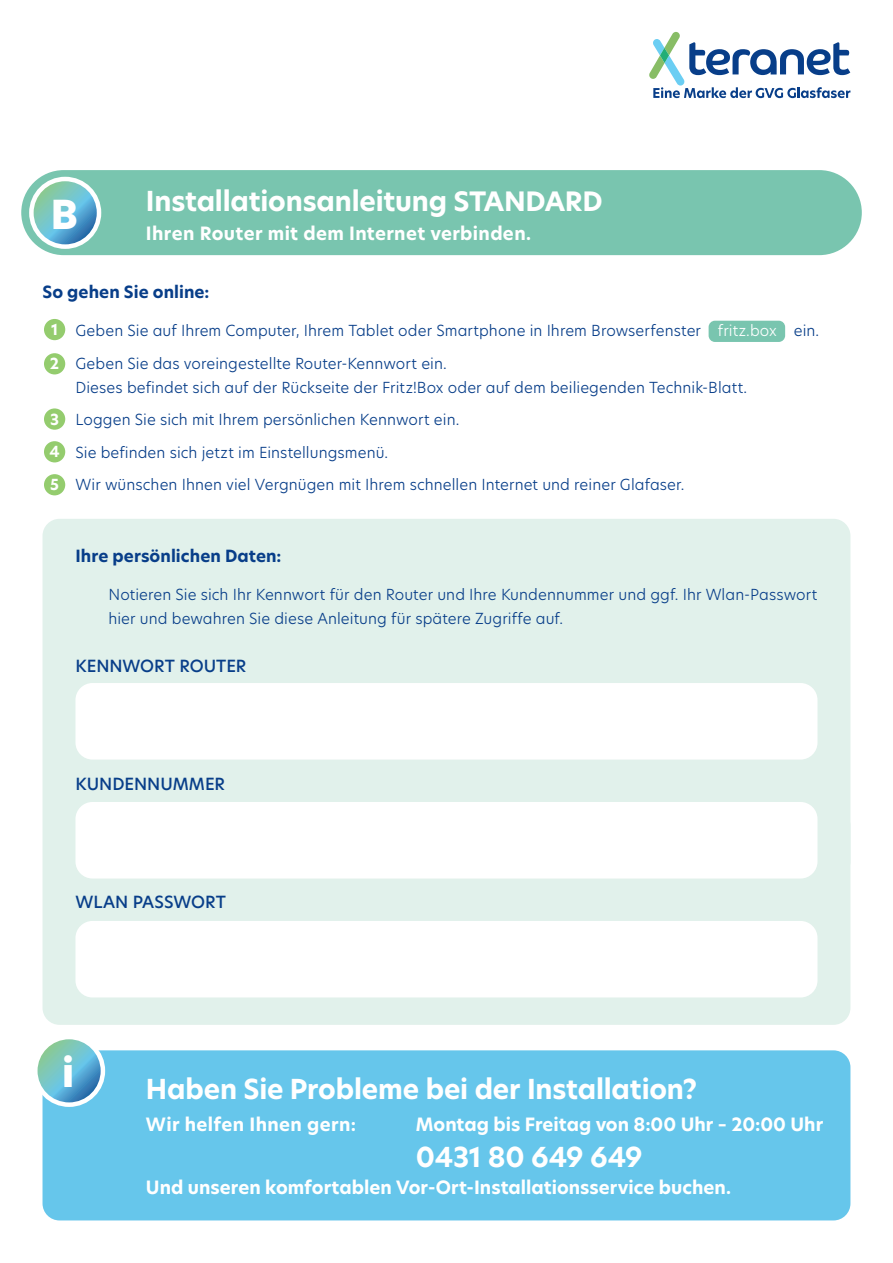
<style>
.page{position:relative;width:893px;height:1263px;background:#fff}
.page>*{position:absolute;margin:0;border:0;box-sizing:border-box;transform-origin:0 0}
.Titel_ÜS{font:800 39.3px "New Hero";color:#fff}
.t1{font:700 27px "New Hero";letter-spacing:-.005em;color:#fff}
.t2{font:700 18px "New Hero";letter-spacing:.005em;color:#fff}
.t3{font:700 16.5px "New Hero";letter-spacing:.005em;color:#083e89}
.t4{font:500 16.5px "New Hero";color:#083e89}
.t5{font:300 15px/24px "New Hero";letter-spacing:.005em;color:#083e89}
.t6{font:700 15px "New Hero";color:#fff}
.s1{font-size:26.25px}
.s2{color:#fff}
</style>
<div class="page">
<div style="left:43px;top:1050px;width:807px;height:170px;background:#66c6eb;border-radius:17px"></div>
<div style="left:21px;top:170px;width:841px;height:85px;background:#79c5af;border-radius:43px"></div>
<svg style="left:31px;top:179px;width:68px;height:68px"></svg>
<div style="left:29px;top:177px;width:72px;height:72px;border:4px solid #fff;border-radius:50%"></div>
<div style="left:43px;top:519px;width:807px;height:506px;background:#e1f1eb;border-radius:17px"></div>
<svg style="left:35px;top:1037px;width:68px;height:68px"></svg>
<div style="left:33px;top:1035px;width:72px;height:72px;border:4px solid #fff;border-radius:50%"></div>
<div style="left:709px;top:321px;width:76px;height:21px;background:#79c5af;border-radius:6px"></div>
<div style="left:44px;top:319px;width:21px;height:21px;background:#94cc6e;border-radius:50%"></div>
<div style="left:44px;top:353px;width:21px;height:21px;background:#94cc6e;border-radius:50%"></div>
<div style="left:44px;top:408px;width:21px;height:22px;background:#94cc6e;border-radius:50%"></div>
<div style="left:44px;top:441px;width:21px;height:21px;background:#94cc6e;border-radius:50%"></div>
<div style="left:44px;top:474px;width:21px;height:21px;background:#94cc6e;border-radius:50%"></div>
<div style="left:75px;top:683px;width:742px;height:76px;background:#fff;border-radius:17px"></div>
<div style="left:75px;top:802px;width:742px;height:76px;background:#fff;border-radius:17px"></div>
<div style="left:75px;top:921px;width:742px;height:76px;background:#fff;border-radius:17px"></div>
<svg style="left:649px;top:32px;width:201px;height:66px"></svg>
<p class="Titel_ÜS" style="left:51px;top:187px;width:29px">B</p>
<p class="t1" style="left:146px;top:183px;width:458px">Installationsanleitung <span class="s1">STANDARD</span></p>
<p class="t2" style="left:146px;top:221px;width:387px">Ihren Router mit dem Internet verbinden.</p>
<p class="t3" style="left:43px;top:281px;width:168px">So gehen Sie online:</p>
<p class="t5" style="left:75px;top:319px;width:745px">Geben Sie auf Ihrem Computer, Ihrem Tablet oder Smartphone in Ihrem Browserfenster <span class="s2">fritz.box</span> ein.</p>
<p class="t5" style="left:75px;top:351px;width:673px">Geben Sie das voreingestellte Router-Kennwort ein.<br>Dieses befindet sich auf der Rückseite der Fritz!Box oder auf dem beiliegenden Technik-Blatt.</p>
<p class="t5" style="left:75px;top:408px;width:385px">Loggen Sie sich mit Ihrem persönlichen Kennwort ein.</p>
<p class="t5" style="left:75px;top:440px;width:314px">Sie befinden sich jetzt im Einstellungsmenü.</p>
<p class="t5" style="left:75px;top:473px;width:611px">Wir wünschen Ihnen viel Vergnügen mit Ihrem schnellen Internet und reiner Glafaser.</p>
<p class="t6" style="left:51px;top:319px;width:9px">1</p>
<p class="t6" style="left:50px;top:354px;width:11px">2</p>
<p class="t6" style="left:50px;top:409px;width:10px">3</p>
<p class="t6" style="left:49px;top:442px;width:12px">4</p>
<p class="t6" style="left:50px;top:474px;width:10px">5</p>
<p class="t3" style="left:75px;top:544px;width:208px">Ihre persönlichen Daten:</p>
<p class="t5" style="left:108px;top:582px;width:710px">Notieren Sie sich Ihr Kennwort für den Router und Ihre Kundennummer und ggf. Ihr Wlan-Passwort hier und bewahren Sie diese Anleitung für spätere Zugriffe auf.</p>
<p class="t4" style="left:75px;top:655px;width:173px">KENNWORT ROUTER</p>
<p class="t4" style="left:75px;top:773px;width:151px">KUNDENNUMMER</p>
<p class="t4" style="left:75px;top:891px;width:152px">WLAN PASSWORT</p>
<p class="Titel_ÜS" style="left:62px;top:1045px;width:14px">i</p>
<p class="t1" style="left:146px;top:1070px;width:553px">Haben Sie Probleme bei der Installation?</p>
<p class="t2" style="left:146px;top:1112px;width:212px">Wir helfen Ihnen gern:</p>
<p class="t2" style="left:416px;top:1112px;width:409px">Montag bis Freitag von 8:00 Uhr – 20:00 Uhr</p>
<p class="t1" style="left:416px;top:1138px;width:228px">0431 80 649 649</p>
<p class="t2" style="left:146px;top:1175px;width:587px">Und unseren komfortablen Vor-Ort-Installationsservice buchen.</p>
</div>
